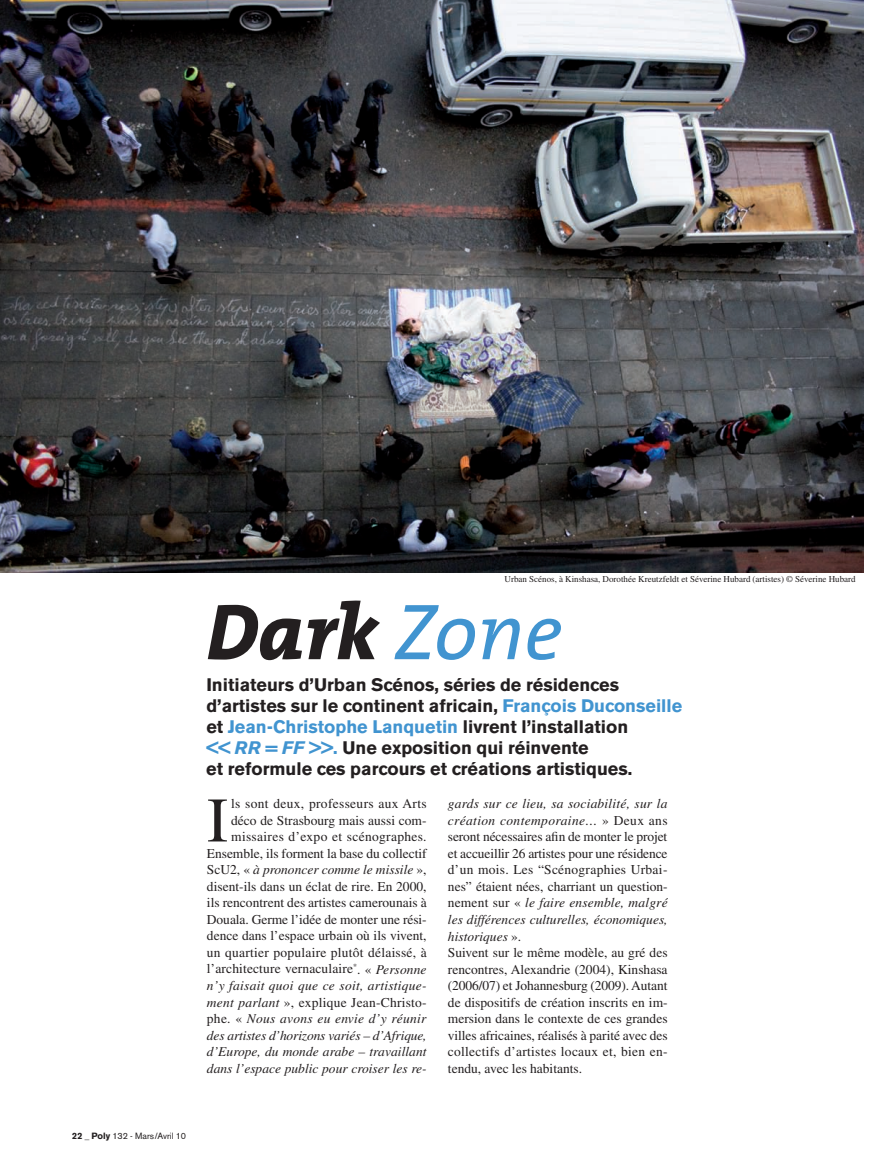
<style>
.page{position:relative;width:876px;height:1174px;background:#fff}
.page>*{position:absolute;margin:0;border:0;box-sizing:border-box;transform-origin:0 0}
.t1{font:italic 800 80.1px "The Mix";color:#231f20}
.t2{font:63.3px "Times";color:#231f20}
.t3{font:700 18px/21px "Akzidenz Grotesk BE";color:#231f20}
.t4{font:13.5px/16.5px "Times";color:#231f20;text-align:right}
.t5{font:9px "Times";color:#231f20}
.t6{font:9px "Akzidenz Grotesk BE";color:#231f20}
.s1{font-weight:400;color:#4194d0}
.s2{color:#4194d0}
.s3{font-style:italic;color:#4194d0}
.s4{font-style:italic}
.s5{font-weight:700}
</style>
<div class="page">
<img style="left:0;top:0;width:863px;height:573px">
<p class="t5" style="left:505px;top:573px;width:353px">Urban Scénos, à Kinshasa, Dorothée Kreutzfeldt et Séverine Hubard (artistes) © Séverine Hubard</p>
<h1 class="t1" style="left:206px;top:564px;width:358px">Dark <span class="s1">Zone</span></h1>
<p class="t3" style="left:206px;top:674px;width:477px">Initiateurs d’Urban Scénos, séries de résidences d’artistes sur le continent africain, <span class="s2">François Duconseille </span>et <span class="s2">Jean-Christophe Lanquetin</span> livrent l’installation<br><span class="s3">&lt;&lt; RR = FF &gt;&gt;</span><span class="s2">.</span> Une exposition qui réinvente<br>et reformule ces parcours et créations artistiques.</p>
<p class="t4" style="left:207px;top:795px;width:221px">ls sont deux, professeurs aux Arts déco de Strasbourg mais aussi com&shy;missaires d’expo et scénographes.<br>Ensemble, ils forment la base du collectif ScU2, « <span class="s4">à prononcer comme le missile</span> », disent-ils dans un éclat de rire. En 2000, ils rencontrent des artistes camerounais à Douala. Germe l’idée de monter une rési&shy;dence dans l’espace urbain où ils vivent, un quartier populaire plutôt délaissé, à l’architecture vernaculaire<sup>*</sup>. « <span class="s4">Personne n’y faisait quoi que ce soit, artistique&shy;ment parlant</span> », explique Jean-Christo&shy;phe. « <span class="s4">Nous avons eu envie d’y réunir des artistes d’horizons variés – d’Afrique, d’Europe, du monde arabe – travaillant dans l’espace public pour croiser les re-</span></p>
<h2 class="t2" style="left:207px;top:784px;width:23px">I</h2>
<p class="t4" style="left:448px;top:795px;width:221px;text-align:left"><span class="s4">gards sur ce lieu, sa sociabilité, sur la création contemporaine…</span> » Deux ans seront nécessaires afin de monter le projet et accueillir 26 artistes pour une résidence d’un mois. Les “Scénographies Urbai&shy;nes” étaient nées, charriant un question&shy;nement sur « <span class="s4">le faire ensemble, malgré les différences culturelles, économiques, historiques</span> ».<br>Suivent sur le même modèle, au gré des rencontres, Alexandrie (2004), Kinshasa (2006/07) et Johannesburg (2009). Autant de dispositifs de création inscrits en im&shy;mersion dans le contexte de ces grandes villes africaines, réalisés à parité avec des collectifs d’artistes locaux et, bien en&shy;tendu, avec les habitants.</p>
<p class="t6" style="left:72px;top:1130px;width:115px"><span class="s5">22 _ Poly</span> 132 - Mars/Avril 10</p>
</div>
